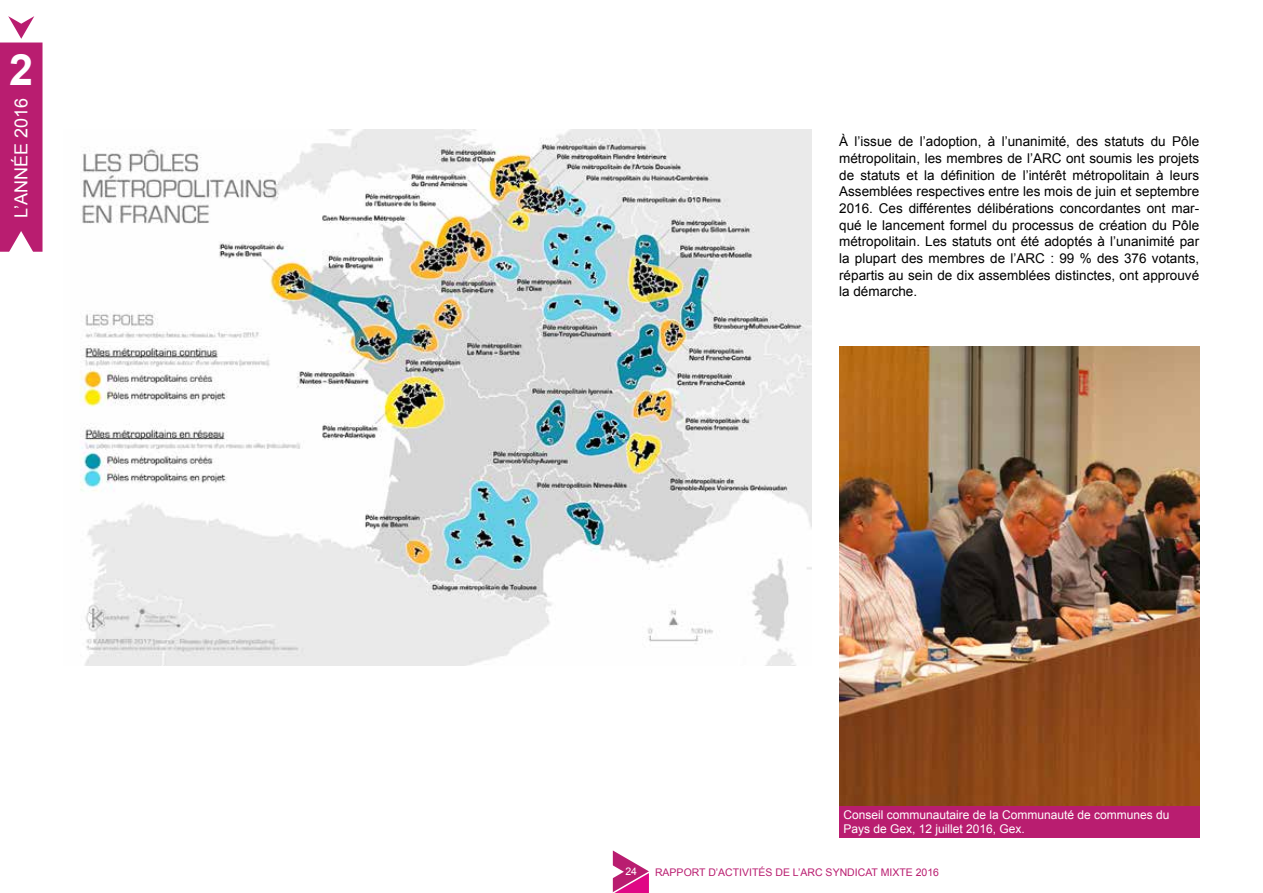
<style>
.page{position:relative;width:1263px;height:893px;background:#fff}
.page>*{position:absolute;margin:0;border:0;box-sizing:border-box;transform-origin:0 0}
.t1{font:700 43.2px "Arial";color:#fff}
.t2{font:18px "Arial";color:#fff}
.t3{font:13.5px/16.6px "Arial";color:#000;text-align:justify}
.t4{font:12px/14.4px "Arial";color:#fff}
.t5{font:10.5px "Arial";color:#b91d70}
.t6{font:10.5px "Arial";color:#fff}
</style>
<div class="page">
<svg style="left:0;top:16px;width:43px;height:236px;background:#c13982"></svg>
<svg style="left:612px;top:850px;width:37px;height:43px"></svg>
<img style="left:80px;top:130px;width:731px;height:536px">
<img style="left:839px;top:346px;width:360px;height:460px">
<div style="left:839px;top:806px;width:360px;height:31px;background:#b91d70"></div>
<h1 class="t1" style="left:9px;top:41px;width:26px">2</h1>
<h2 class="t2" style="left:9px;top:218px;width:122px;rotate:-90deg">L’ANNÉE 2016</h2>
<p class="t3" style="left:839px;top:134px;width:362px">À l’issue de l’adoption, à l’unanimité, des statuts du Pôle métropolitain, les membres de l’ARC ont soumis les projets de statuts et la définition de l’intérêt métropolitain à leurs Assemblées respectives entre les mois de juin et septembre 2016. Ces différentes délibérations concordantes ont mar&shy;qué le lancement formel du processus de création du Pôle métropolitain. Les statuts ont été adoptés à l’unanimité par la plupart des membres de l’ARC : 99 % des 376 votants, répartis au sein de dix assemblées distinctes, ont approuvé la démarche.</p>
<p class="t4" style="left:843px;top:807px;width:328px">Conseil communautaire de la Communauté de communes du<br>Pays de Gex, 12 juillet 2016, Gex.</p>
<p class="t6" style="left:625px;top:864px;width:13px">24</p>
<p class="t5" style="left:655px;top:865px;width:285px">RAPPORT D’ACTIVITÉS DE L’ARC SYNDICAT MIXTE 2016</p>
</div>
